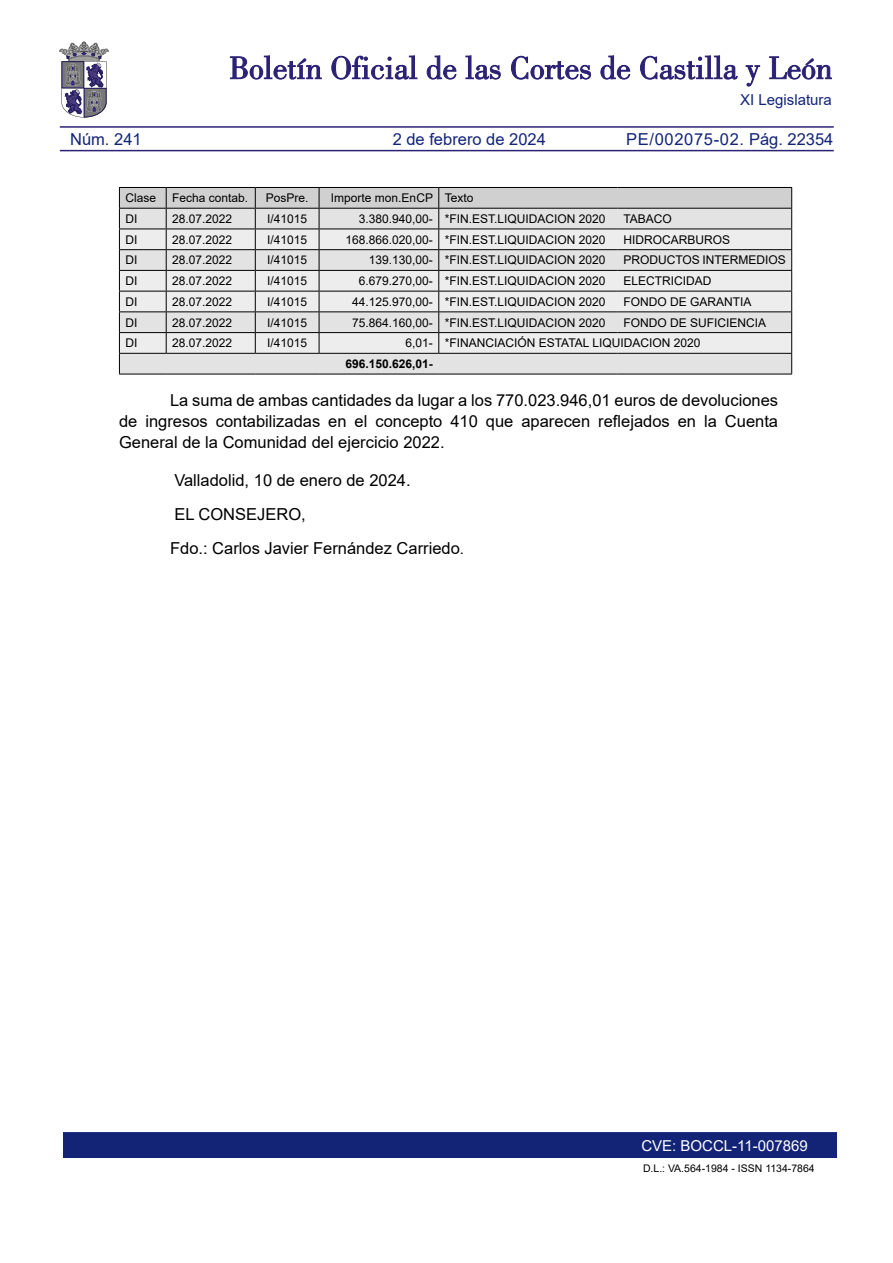
<style>
.page{position:relative;width:893px;height:1263px;background:#fff}
.page>*{position:absolute;margin:0;border:0;box-sizing:border-box;transform-origin:0 0}
.textosangria{font:16.5px/21px "Arial";color:#000;text-align:justify}
.firmafecha{font:16.5px "Arial";color:#000}
.t1{font:16.5px "Arial";color:#122478}
.ordencabecera{font:16.5px "Arial";letter-spacing:.04em;color:#132477}
.firmaautoridad{font:16.5px "Arial";color:#000}
.cvepie{font:15px "Arial";color:#fff}
.t2{font:15px "Arial";color:#122478}
.textotabla{font:12px "Arial";color:#000}
.textotabla-2{font:700 12px "Arial";color:#000}
.t3{font:10.5px "Arial";color:#000}
.s1{color:#122478}
.s2{font-size:15px}
</style>
<div class="page">
<div style="left:64px;top:1132px;width:772px;height:25px;background:#132477"></div>
<hr style="left:60px;top:150px;width:774px;height:1px;background:#2b2175">
<hr style="left:60px;top:126px;width:774px;height:2px;background:#2b2175">
<svg style="left:230px;top:55px;width:92px;height:24px"></svg>
<svg style="left:331px;top:55px;width:86px;height:25px"></svg>
<svg style="left:427px;top:55px;width:29px;height:24px"></svg>
<svg style="left:466px;top:55px;width:35px;height:24px"></svg>
<svg style="left:511px;top:56px;width:80px;height:24px"></svg>
<svg style="left:600px;top:55px;width:30px;height:24px"></svg>
<svg style="left:640px;top:55px;width:98px;height:25px"></svg>
<svg style="left:746px;top:65px;width:14px;height:22px"></svg>
<svg style="left:769px;top:56px;width:63px;height:23px"></svg>
<svg style="left:59px;top:42px;width:50px;height:75px"></svg>
<svg style="left:119px;top:187px;width:673px;height:187px;background:#dbdbdb"></svg>
<hr style="left:119px;top:374px;width:47px;height:1px;background:#020000">
<hr style="left:166px;top:374px;width:89px;height:1px;background:#020000">
<hr style="left:255px;top:374px;width:64px;height:1px;background:#020000">
<hr style="left:319px;top:374px;width:120px;height:1px;background:#020000">
<hr style="left:439px;top:374px;width:178px;height:1px;background:#020000">
<hr style="left:617px;top:374px;width:175px;height:1px;background:#020000">
<hr style="left:439px;top:208px;width:178px;height:1px;background:#020000">
<hr style="left:617px;top:208px;width:175px;height:1px;background:#020000">
<hr style="left:439px;top:229px;width:178px;height:1px;background:#020000">
<hr style="left:617px;top:229px;width:175px;height:1px;background:#020000">
<hr style="left:439px;top:249px;width:178px;height:1px;background:#020000">
<hr style="left:617px;top:249px;width:175px;height:1px;background:#020000">
<hr style="left:439px;top:270px;width:178px;height:1px;background:#020000">
<hr style="left:617px;top:270px;width:175px;height:1px;background:#020000">
<hr style="left:439px;top:291px;width:178px;height:1px;background:#020000">
<hr style="left:617px;top:291px;width:175px;height:1px;background:#020000">
<hr style="left:439px;top:311px;width:178px;height:1px;background:#020000">
<hr style="left:617px;top:311px;width:175px;height:1px;background:#020000">
<hr style="left:439px;top:332px;width:178px;height:1px;background:#020000">
<hr style="left:617px;top:332px;width:175px;height:1px;background:#020000">
<hr style="left:439px;top:353px;width:178px;height:1px;background:#020000">
<hr style="left:617px;top:353px;width:175px;height:1px;background:#020000">
<h1 class="t1" style="left:70px;top:128px;width:73px">Núm. 241</h1>
<h1 class="t1" style="left:393px;top:128px;width:155px">2 de febrero de 2024</h1>
<p class="t2" style="left:740px;top:89px;width:93px">XI Legislatura</p>
<p class="ordencabecera" style="left:626px;top:128px;width:209px">PE/002075-02. <span class="s1">Pág. 22354</span></p>
<p class="textotabla" style="left:125px;top:190px;width:32px">Clase</p>
<p class="textotabla" style="left:172px;top:190px;width:78px">Fecha contab.</p>
<p class="textotabla" style="left:266px;top:190px;width:44px">PosPre.</p>
<p class="textotabla" style="left:331px;top:190px;width:104px">Importe mon.EnCP</p>
<p class="textotabla" style="left:445px;top:190px;width:30px">Texto</p>
<p class="textotabla" style="left:125px;top:210px;width:13px">DI</p>
<p class="textotabla" style="left:172px;top:210px;width:62px">28.07.2022</p>
<p class="textotabla" style="left:267px;top:210px;width:42px">I/41015</p>
<p class="textotabla" style="left:359px;top:210px;width:76px">3.380.940,00-</p>
<p class="textotabla" style="left:445px;top:210px;width:162px">*FIN.EST.LIQUIDACION 2020</p>
<p class="textotabla" style="left:623px;top:210px;width:50px">TABACO</p>
<p class="textotabla" style="left:125px;top:231px;width:13px">DI</p>
<p class="textotabla" style="left:172px;top:231px;width:62px">28.07.2022</p>
<p class="textotabla" style="left:267px;top:231px;width:42px">I/41015</p>
<p class="textotabla" style="left:345px;top:231px;width:89px">168.866.020,00-</p>
<p class="textotabla" style="left:445px;top:231px;width:162px">*FIN.EST.LIQUIDACION 2020</p>
<p class="textotabla" style="left:623px;top:231px;width:108px">HIDROCARBUROS</p>
<p class="textotabla" style="left:125px;top:252px;width:13px">DI</p>
<p class="textotabla" style="left:172px;top:252px;width:62px">28.07.2022</p>
<p class="textotabla" style="left:267px;top:252px;width:42px">I/41015</p>
<p class="textotabla" style="left:369px;top:252px;width:66px">139.130,00-</p>
<p class="textotabla" style="left:445px;top:252px;width:162px">*FIN.EST.LIQUIDACION 2020</p>
<p class="textotabla" style="left:623px;top:252px;width:164px">PRODUCTOS INTERMEDIOS</p>
<p class="textotabla" style="left:125px;top:273px;width:13px">DI</p>
<p class="textotabla" style="left:172px;top:273px;width:62px">28.07.2022</p>
<p class="textotabla" style="left:267px;top:273px;width:42px">I/41015</p>
<p class="textotabla" style="left:359px;top:273px;width:76px">6.679.270,00-</p>
<p class="textotabla" style="left:445px;top:273px;width:162px">*FIN.EST.LIQUIDACION 2020</p>
<p class="textotabla" style="left:623px;top:273px;width:90px">ELECTRICIDAD</p>
<p class="textotabla" style="left:125px;top:293px;width:13px">DI</p>
<p class="textotabla" style="left:172px;top:293px;width:62px">28.07.2022</p>
<p class="textotabla" style="left:267px;top:293px;width:42px">I/41015</p>
<p class="textotabla" style="left:352px;top:293px;width:82px">44.125.970,00-</p>
<p class="textotabla" style="left:445px;top:293px;width:162px">*FIN.EST.LIQUIDACION 2020</p>
<p class="textotabla" style="left:623px;top:293px;width:130px">FONDO DE GARANTIA</p>
<p class="textotabla" style="left:125px;top:314px;width:13px">DI</p>
<p class="textotabla" style="left:172px;top:314px;width:62px">28.07.2022</p>
<p class="textotabla" style="left:267px;top:314px;width:42px">I/41015</p>
<p class="textotabla" style="left:352px;top:314px;width:82px">75.864.160,00-</p>
<p class="textotabla" style="left:445px;top:314px;width:162px">*FIN.EST.LIQUIDACION 2020</p>
<p class="textotabla" style="left:623px;top:314px;width:144px">FONDO DE SUFICIENCIA</p>
<p class="textotabla" style="left:125px;top:335px;width:13px">DI</p>
<p class="textotabla" style="left:172px;top:335px;width:62px">28.07.2022</p>
<p class="textotabla" style="left:267px;top:335px;width:42px">I/41015</p>
<p class="textotabla" style="left:405px;top:335px;width:29px">6,01-</p>
<p class="textotabla" style="left:445px;top:335px;width:257px">*FINANCIACIÓN ESTATAL LIQUIDACION 2020</p>
<p class="textotabla-2" style="left:345px;top:355px;width:89px">696.150.626,01-</p>
<p class="textosangria" style="left:119px;top:390px;width:661px;text-indent:51px">La suma de ambas cantidades da lugar a los 770.023.946,01 euros de devoluciones de ingresos contabilizadas en el concepto 410 que aparecen reflejados en la Cuenta General de la Comunidad del ejercicio 2022.</p>
<p class="firmafecha" style="left:174px;top:469px;width:238px">Valladolid, 10 de enero de 2024.</p>
<p class="firmaautoridad" style="left:174px;top:503px;width:133px">EL CONSEJERO,</p>
<p class="textosangria" style="left:170px;top:538px;width:295px">Fdo.: Carlos Javier Fernández Carriedo<span class="s2">.</span></p>
<p class="cvepie" style="left:641px;top:1135px;width:168px">CVE: BOCCL-11-007869</p>
<p class="t3" style="left:643px;top:1161px;width:173px">D.L.: VA.564-1984 - ISSN 1134-7864</p>
</div>
